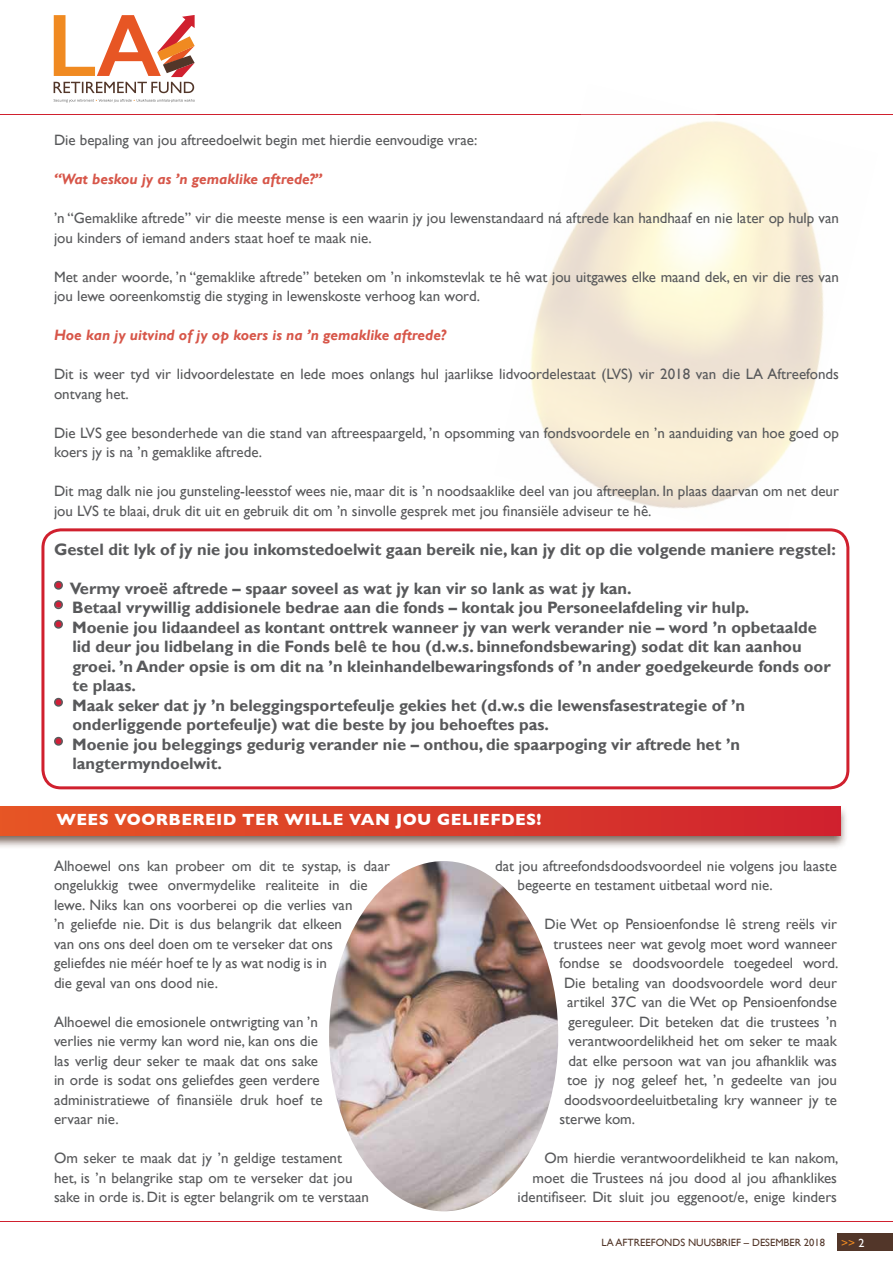
<style>
.page{position:relative;width:893px;height:1263px;background:#fff}
.page>*{position:absolute;margin:0;border:0;box-sizing:border-box;transform-origin:0 0}
.t1{font:700 16.5px/19.5px "Gill Sans";color:#58595b}
.t2{font:700 16.5px "Gill Sans";letter-spacing:.025em;color:#fff}
.t3{font:15px/19.5px "Gill Sans";color:#58595b}
.t4{font:italic 700 15px "Gill Sans";color:#d75649}
.t5{font:12px "Gill Sans";color:#f08a21}
.t6{font:10.5px "Gill Sans";color:#523629}
.s1{font-size:25.5px;color:#d11f38}
.s2{color:#fff}
</style>
<div class="page">
<div style="left:838px;top:1233px;width:55px;height:18px;background:#523629"></div>
<hr style="left:0;top:114px;width:893px;height:1px;background:#d0202e">
<hr style="left:0;top:1221px;width:893px;height:1px;background:#d0202e">
<svg style="left:54px;top:15px;width:141px;height:78px"></svg>
<svg style="left:54px;top:99px;width:141px;height:3px"></svg>
<img style="left:531px;top:114px;width:318px;height:428px">
<div style="left:41px;top:528px;width:808px;height:261px;border:3px solid #d0202e;border-radius:18px"></div>
<svg style="left:54px;top:580px;width:9px;height:10px"></svg>
<svg style="left:54px;top:600px;width:9px;height:10px"></svg>
<svg style="left:54px;top:619px;width:9px;height:10px"></svg>
<svg style="left:54px;top:697px;width:9px;height:10px"></svg>
<svg style="left:54px;top:736px;width:9px;height:10px"></svg>
<div style="left:0;top:805px;width:848px;height:44px;background:#523629;opacity:.75"></div>
<div style="left:0;top:806px;width:840px;height:29px;background:linear-gradient(to right,#e65725,#d0222f)"></div>
<img style="left:330px;top:861px;width:228px;height:350px">
<p class="t3" style="left:54px;top:131px;width:425px">Die bepaling van jou aftreedoelwit begin met hierdie eenvoudige vrae:</p>
<p class="t4" style="left:54px;top:171px;width:269px">“Wat beskou jy as ’n gemaklike aftrede?”</p>
<p class="t3" style="left:54px;top:209px;width:786px">’n “Gemaklike aftrede” vir die meeste mense is een waarin jy jou lewenstandaard ná aftrede kan handhaaf en nie later op hulp van jou kinders of iemand anders staat hoef te maak nie.</p>
<p class="t3" style="left:54px;top:267px;width:786px">Met ander woorde, ’n “gemaklike aftrede” beteken om ’n inkomstevlak te hê wat jou uitgawes elke maand dek, en vir die res van jou lewe ooreenkomstig die styging in lewenskoste verhoog kan word.</p>
<p class="t4" style="left:54px;top:327px;width:393px">Hoe kan jy uitvind of jy op koers is na ’n gemaklike aftrede?</p>
<p class="t3" style="left:54px;top:365px;width:786px">Dit is weer tyd vir lidvoordelestate en lede moes onlangs hul jaarlikse lidvoordelestaat (LVS) vir 2018 van die LA Aftreefonds ontvang het.</p>
<p class="t3" style="left:54px;top:423px;width:786px">Die LVS gee besonderhede van die stand van aftreespaargeld, ’n opsomming van fondsvoordele en ’n aanduiding van hoe goed op koers jy is na ’n gemaklike aftrede.</p>
<p class="t3" style="left:54px;top:482px;width:786px">Dit mag dalk nie jou gunsteling-leesstof wees nie, maar dit is ’n noodsaaklike deel van jou aftreeplan. In plaas daarvan om net deur jou LVS te blaai, druk dit uit en gebruik dit om ’n sinvolle gesprek met jou finansiële adviseur te hê.</p>
<p class="t1" style="left:54px;top:540px;width:783px">Gestel dit lyk of jy nie jou inkomstedoelwit gaan bereik nie, kan jy dit op die volgende maniere regstel:</p>
<p class="t1" style="left:54px;top:579px;width:579px"><span class="s1">•</span> Vermy vroeë aftrede – spaar soveel as wat jy kan vir so lank as wat jy kan.</p>
<p class="t1" style="left:54px;top:598px;width:697px"><span class="s1">•</span> Betaal vrywillig addisionele bedrae aan die fonds – kontak jou Personeelafdeling vir hulp.</p>
<p class="t1" style="left:72px;top:618px;width:760px;text-indent:-18px"><span class="s1">•</span> Moenie jou lidaandeel as kontant onttrek wanneer jy van werk verander nie – word ’n opbetaalde lid deur jou lidbelang in die Fonds belê te hou (d.w.s. binnefondsbewaring) sodat dit kan aanhou groei. ’n Ander opsie is om dit na ’n kleinhandelbewaringsfonds of ’n ander goedgekeurde fonds oor te plaas.</p>
<p class="t1" style="left:72px;top:696px;width:674px;text-indent:-18px"><span class="s1">•</span> Maak seker dat jy ’n beleggingsportefeulje gekies het (d.w.s die lewensfasestrategie of ’n onderliggende portefeulje) wat die beste by jou behoeftes pas.</p>
<p class="t1" style="left:72px;top:735px;width:669px;text-indent:-18px"><span class="s1">•</span> Moenie jou beleggings gedurig verander nie – onthou, die spaarpoging vir aftrede het ’n langtermyndoelwit.</p>
<p class="t2" style="left:56px;top:810px;width:487px">WEES VOORBEREID TER WILLE VAN JOU GELIEFDES!</p>
<p class="t3" style="left:54px;top:856px;width:338px">Alhoewel ons kan probeer om dit te systap, is daar ongelukkig twee onvermydelike realiteite in die lewe. Niks kan ons voorberei op die verlies van<br>’n geliefde nie. Dit is dus belangrik dat elkeen<br>van ons ons deel doen om te verseker dat ons<br>geliefdes nie méér hoef te ly as wat nodig is in<br>die geval van ons dood nie.</p>
<p class="t3" style="left:54px;top:1012px;width:270px">Alhoewel die emosionele ontwrigting van ’n verlies nie vermy kan word nie, kan ons die las verlig deur seker te maak dat ons sake in orde is sodat ons geliefdes geen verdere administratiewe of finansiële druk hoef te ervaar nie.</p>
<p class="t3" style="left:54px;top:1149px;width:316px">Om seker te maak dat jy ’n geldige testament<br>het, is ’n belangrike stap om te verseker dat jou sake in orde is. Dit is egter belangrik om te verstaan</p>
<p class="t3" style="left:518px;top:856px;width:321px;text-indent:-22px">dat jou aftreefondsdoodsvoordeel nie volgens jou laaste begeerte en testament uitbetaal word nie.</p>
<p class="t3" style="left:544px;top:915px;width:294px">Die Wet op Pensioenfondse lê streng reëls vir</p>
<p class="t3" style="left:554px;top:934px;width:285px">trustees neer wat gevolg moet word wanneer</p>
<p class="t3" style="left:560px;top:954px;width:281px">fondse se doodsvoordele toegedeel word.</p>
<p class="t3" style="left:564px;top:973px;width:275px">Die betaling van doodsvoordele word deur</p>
<p class="t3" style="left:567px;top:993px;width:271px">artikel 37C van die Wet op Pensioenfondse</p>
<p class="t3" style="left:568px;top:1012px;width:270px">gereguleer. Dit beteken dat die trustees ’n</p>
<p class="t3" style="left:568px;top:1032px;width:270px">verantwoordelikheid het om seker te maak</p>
<p class="t3" style="left:568px;top:1051px;width:270px">dat elke persoon wat van jou afhanklik was</p>
<p class="t3" style="left:567px;top:1071px;width:271px">toe jy nog geleef het, ’n gedeelte van jou</p>
<p class="t3" style="left:564px;top:1090px;width:275px">doodsvoordeeluitbetaling kry wanneer jy te</p>
<p class="t3" style="left:560px;top:1110px;width:77px">sterwe kom.</p>
<p class="t3" style="left:518px;top:1149px;width:323px;text-align:right">Om hierdie verantwoordelikheid te kan nakom, moet die Trustees ná jou dood al jou afhanklikes identifiseer. Dit sluit jou eggenoot/e, enige kinders</p>
<p class="t6" style="left:602px;top:1236px;width:225px">LA AFTREEFONDS NUUSBRIEF – DESEMBER 2018</p>
<p class="t5" style="left:841px;top:1236px;width:25px">&gt;&gt; <span class="s2">2</span></p>
</div>
